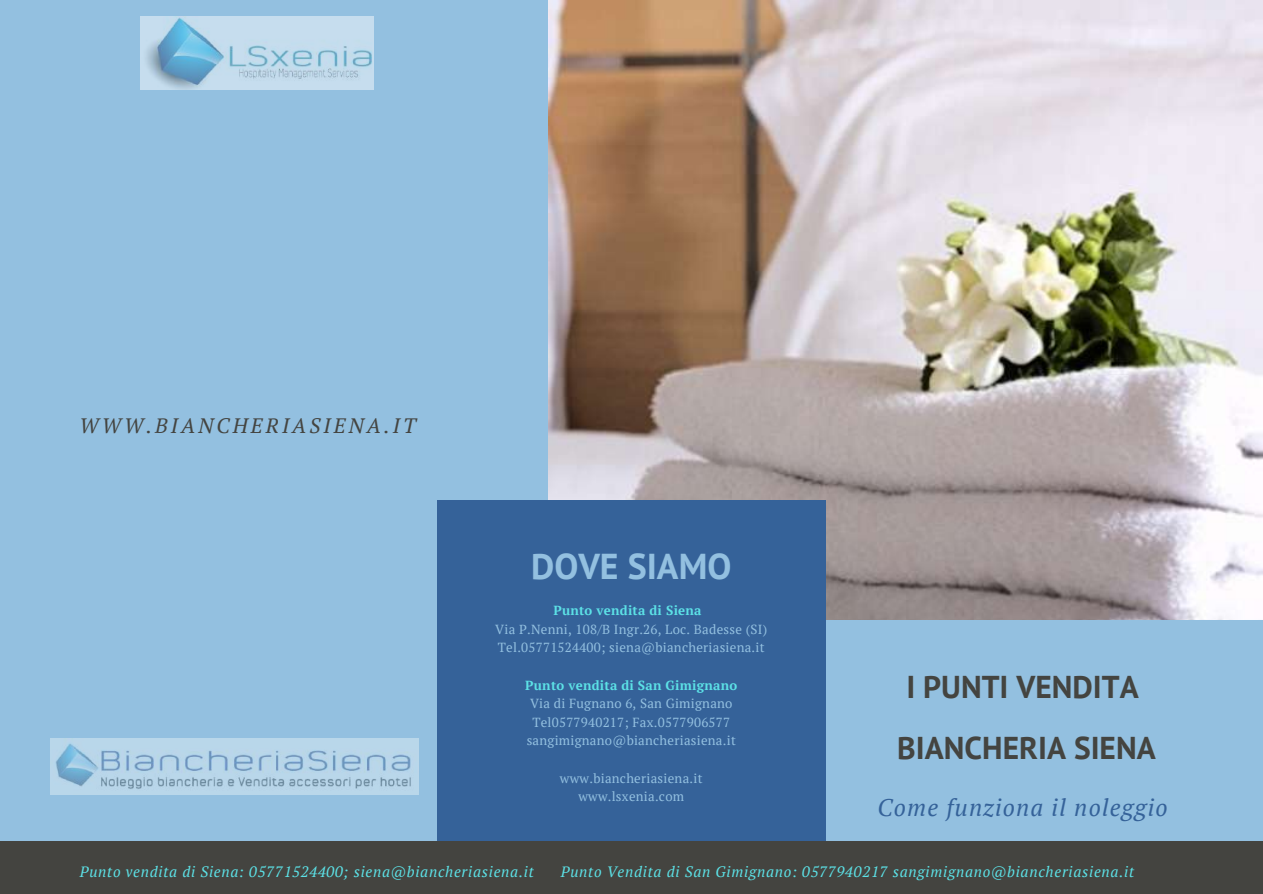
<style>
.page{position:relative;width:1263px;height:894px;background:#fff}
.page>*{position:absolute;margin:0;border:0;box-sizing:border-box;transform-origin:0 0}
.t1{font:700 35.85px "PT Sans";color:#93c0e0}
.t2{font:700 31.5px/61.2px "PT Sans";color:#444440}
.t3{font:italic 23.85px "PT Serif";letter-spacing:.05em;color:#356299}
.t4{font:italic 20.85px "PT Serif";letter-spacing:.15em;color:#444440}
.t5{font:italic 15px "PT Serif";letter-spacing:.05em;color:#5ce1e6}
.t6{font:13.2px/18.6px "PT Serif";letter-spacing:.02em;color:#93c0e0;text-align:center}
.t7{font:700 13.2px "PT Serif";letter-spacing:.02em;color:#5ce1e6}
.s1{font-weight:700;color:#5ce1e6}
.s2{font-weight:700;color:#356299}
</style>
<div class="page">
<div style="left:0;top:0;width:1263px;height:893px;background:#93c0e0"></div>
<img style="left:548px;top:0;width:715px;height:619px">
<div style="left:437px;top:500px;width:389px;height:393px;background:#356299"></div>
<div style="left:0;top:840px;width:1263px;height:53px;background:#444440"></div>
<img style="left:50px;top:738px;width:368px;height:56px">
<img style="left:141px;top:17px;width:233px;height:72px">
<h3 class="t4" style="left:80px;top:411px;width:338px">WWW.BIANCHERIASIENA.IT</h3>
<h1 class="t1" style="left:531px;top:542px;width:202px">DOVE SIAMO</h1>
<p class="t6" style="left:495px;top:600px;width:273px"><span class="s1">Punto vendita di Siena</span><span class="s2">a<br></span>Via P.Nenni, 108/B Ingr.26, Loc. Badesse (SI)<br>Tel.05771524400; siena@biancheriasiena.it</p>
<p class="t7" style="left:525px;top:675px;width:214px">Punto vendita di San Gimignano</p>
<p class="t6" style="left:527px;top:693px;width:211px">Via di Fugnano 6, San Gimignano<br>Tel0577940217; Fax.0577906577 sangimignano@biancheriasiena.it</p>
<p class="t6" style="left:560px;top:768px;width:144px">www.biancheriasiena.it www.lsxenia.com</p>
<h2 class="t2" style="left:897px;top:655px;width:260px">I PUNTI VENDITA<br>BIANCHERIA SIENA</h2>
<h3 class="t3" style="left:877px;top:791px;width:292px">Come funziona il noleggio</h3>
<p class="t5" style="left:80px;top:860px;width:455px">Punto vendita di Siena: 05771524400; siena@biancheriasiena.it</p>
<p class="t5" style="left:561px;top:860px;width:575px">Punto Vendita di San Gimignano: 0577940217 sangimignano@biancheriasiena.it</p>
</div>
